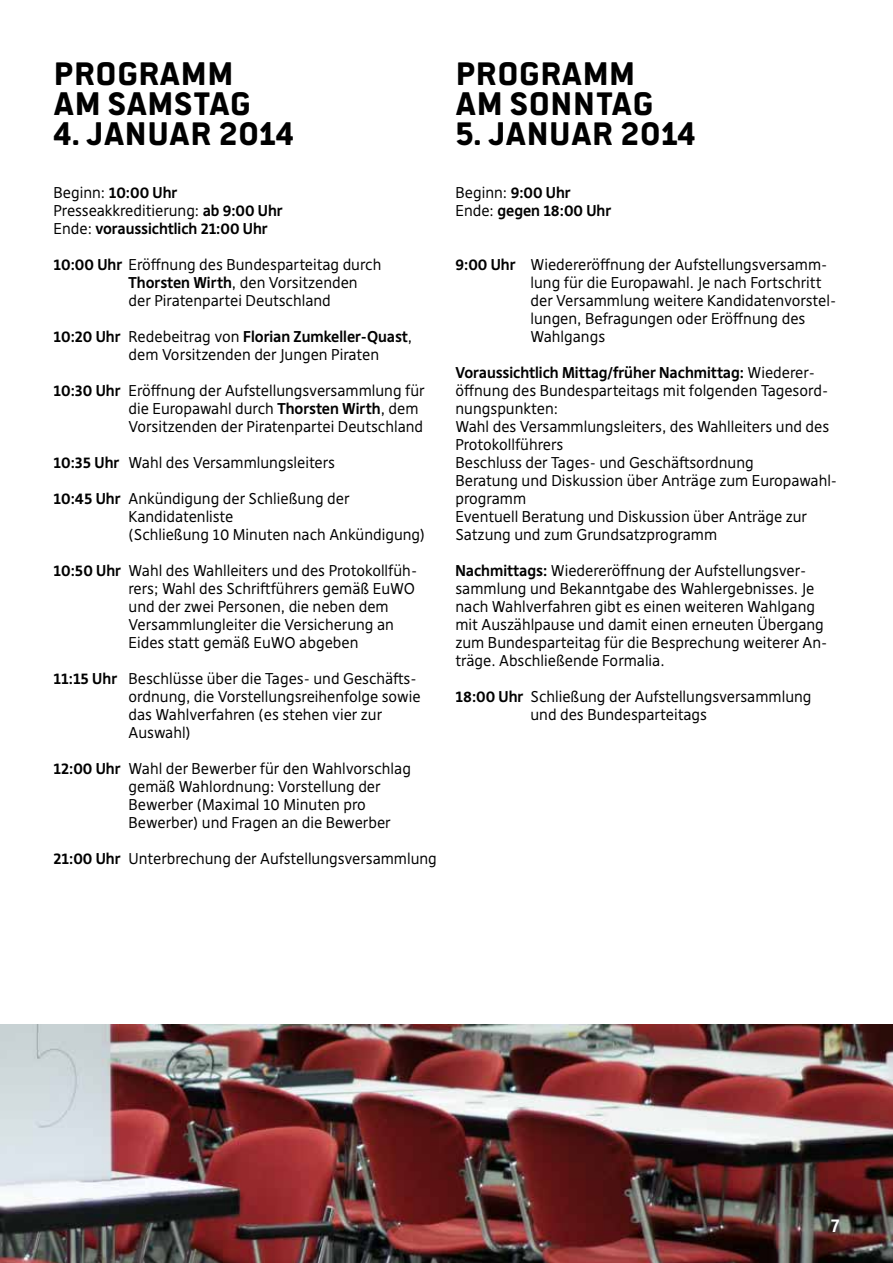
<style>
.page{position:relative;width:893px;height:1263px;background:#fff}
.page>*{position:absolute;margin:0;border:0;box-sizing:border-box;transform-origin:0 0}
.t1{font:700 36px/30px "Politics Head";color:#000}
.t2{font:700 18px "Deja Rip";color:#fff}
.t3{font:15px/18px "Deja Rip";color:#000}
.t4{font:700 15px/18px "Deja Rip";color:#000}
.s1{font-weight:400}
.s2{font-weight:700}
</style>
<div class="page">
<img style="left:0;top:1025px;width:893px;height:238px">
<h1 class="t1" style="left:54px;top:59px;width:199px">PROGRAMM<br>AM SAMSTAG</h1>
<h1 class="t1" style="left:54px;top:119px;width:242px">4. JANUAR 2014</h1>
<p class="t4" style="left:54px;top:183px;width:231px"><span class="s1">Beginn:</span> 10:00 Uhr<br><span class="s1">Presseakkreditierung:</span> ab 9:00 Uhr<br><span class="s1">Ende:</span> voraussichtlich 21:00 Uhr</p>
<p class="t3" style="left:129px;top:255px;width:254px;text-indent:-75px"><span class="s2">10:00 Uhr</span> Eröffnung des Bundesparteitag durch<br><span class="s2">Thorsten Wirth</span>, den Vorsitzenden der Piratenpartei Deutschland</p>
<p class="t3" style="left:129px;top:327px;width:285px;text-indent:-75px"><span class="s2">10:20 Uhr</span> Redebeitrag von <span class="s2">Florian Zumkeller-Quast</span>, dem Vorsitzenden der Jungen Piraten</p>
<p class="t3" style="left:129px;top:381px;width:298px;text-indent:-75px"><span class="s2">10:30 Uhr</span> Eröffnung der Aufstellungsversammlung für die Europawahl durch <span class="s2">Thorsten Wirth</span>, dem<br>Vorsitzenden der Piratenpartei Deutschland</p>
<p class="t3" style="left:54px;top:453px;width:283px"><span class="s2">10:35 Uhr</span> Wahl des Versammlungsleiters</p>
<p class="t3" style="left:129px;top:489px;width:298px;text-indent:-75px"><span class="s2">10:45 Uhr</span> Ankündigung der Schließung der<br>Kandidatenliste<br>(Schließung 10 Minuten nach Ankündigung)</p>
<p class="t3" style="left:129px;top:561px;width:290px;text-indent:-75px"><span class="s2">10:50 Uhr</span> Wahl des Wahlleiters und des Protokollfüh&shy;rers; Wahl des Schriftführers gemäß EuWO und der zwei Personen, die neben dem Versammlungleiter die Versicherung an Eides statt gemäß EuWO abgeben</p>
<p class="t3" style="left:129px;top:669px;width:293px;text-indent:-75px"><span class="s2">11:15 Uhr</span> Beschlüsse über die Tages- und Geschäfts&shy;ordnung, die Vorstellungsreihenfolge sowie das Wahlverfahren (es stehen vier zur Auswahl)</p>
<p class="t3" style="left:129px;top:759px;width:284px;text-indent:-75px"><span class="s2">12:00 Uhr</span> Wahl der Bewerber für den Wahlvorschlag gemäß Wahlordnung: Vorstellung der Bewerber (Maximal 10 Minuten pro Bewerber) und Fragen an die Bewerber</p>
<p class="t3" style="left:54px;top:849px;width:385px"><span class="s2">21:00 Uhr</span> Unterbrechung der Aufstellungsversammlung</p>
<h1 class="t1" style="left:455px;top:59px;width:200px">PROGRAMM<br>AM SONNTAG</h1>
<h1 class="t1" style="left:455px;top:119px;width:242px">5. JANUAR 2014</h1>
<p class="t4" style="left:455px;top:183px;width:157px"><span class="s1">Beginn:</span> 9:00 Uhr<br><span class="s1">Ende:</span> gegen 18:00 Uhr</p>
<p class="t3" style="left:530px;top:255px;width:307px;text-indent:-75px"><span class="s2">9:00 Uhr</span> Wiedereröffnung der Aufstellungsversamm&shy;lung für die Europawahl. Je nach Fortschritt der Versammlung weitere Kandidatenvorstel&shy;lungen, Befragungen oder Eröffnung des Wahlgangs</p>
<p class="t3" style="left:455px;top:363px;width:383px"><span class="s2">Voraussichtlich Mittag/früher Nachmittag:</span> Wiederer&shy;öffnung des Bundesparteitags mit folgenden Tagesord&shy;nungspunkten:<br>Wahl des Versammlungsleiters, des Wahlleiters und des Protokollführers<br>Beschluss der Tages- und Geschäftsordnung<br>Beratung und Diskussion über Anträge zum Europawahl&shy;programm<br>Eventuell Beratung und Diskussion über Anträge zur Satzung und zum Grundsatzprogramm</p>
<p class="t3" style="left:455px;top:561px;width:373px"><span class="s2">Nachmittags:</span> Wiedereröffnung der Aufstellungsver&shy;sammlung und Bekanntgabe des Wahlergebnisses. Je nach Wahlverfahren gibt es einen weiteren Wahlgang mit Auszählpause und damit einen erneuten Übergang zum Bundesparteitag für die Besprechung weiterer An&shy;träge. Abschließende Formalia.</p>
<p class="t3" style="left:530px;top:687px;width:282px;text-indent:-75px"><span class="s2">18:00 Uhr</span> Schließung der Aufstellungsversammlung und des Bundesparteitags</p>
<p class="t2" style="left:831px;top:1214px;width:10px">7</p>
</div>
